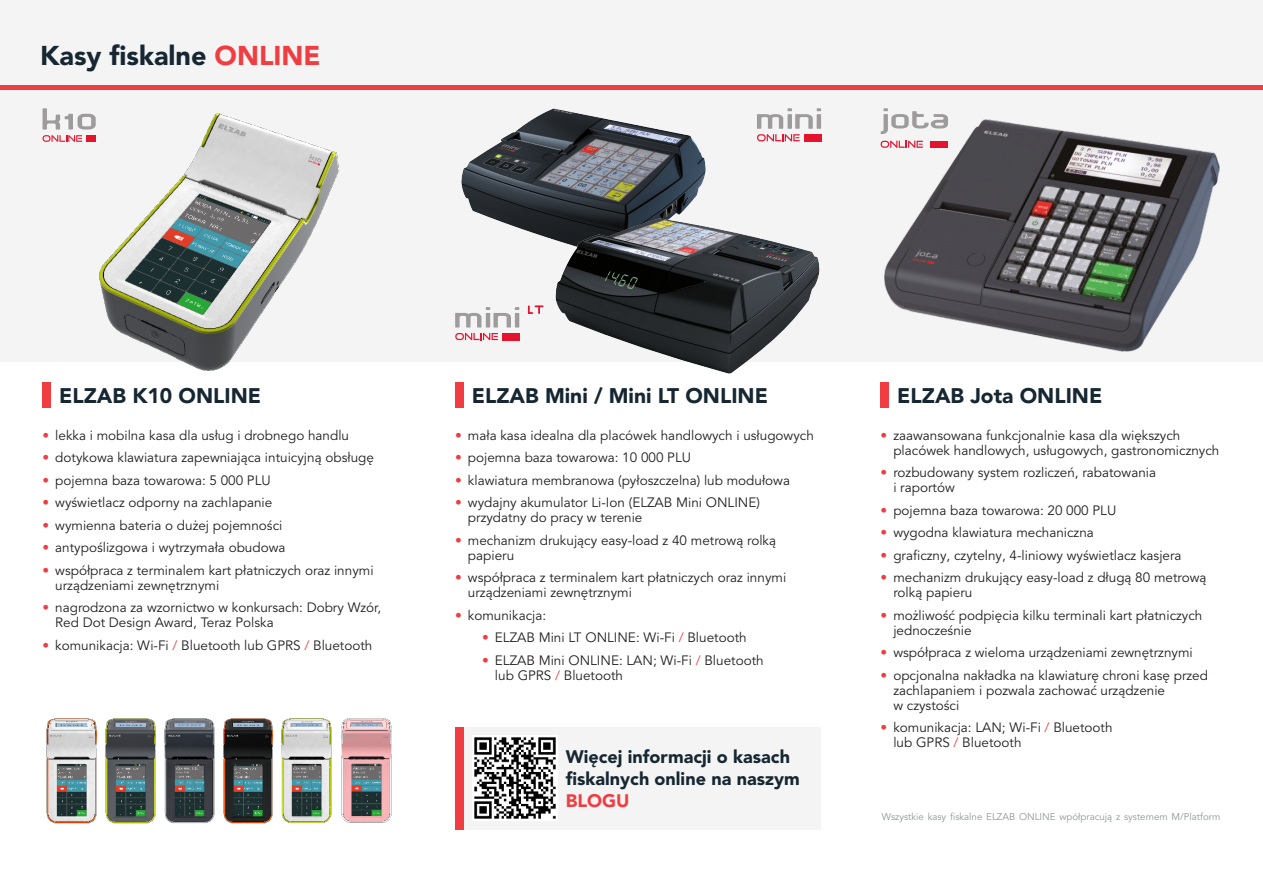
<style>
.page{position:relative;width:1263px;height:893px;background:#fff}
.page>*{position:absolute;margin:0;border:0;box-sizing:border-box;transform-origin:0 0}
.t1{font:900 27px "Avenir LT Pro";color:#162732}
.t2{font:900 21px "Avenir LT Pro";color:#162732}
.t3{font:900 18px/21.6px "Avenir LT Pro";color:#162732}
.t4{font:900 18px "Avenir LT Pro";color:#ef3d42}
.t5{font:13.5px/15px "Avenir LT Pro";color:#231f20}
.t6{font:9.75px "Avenir LT Pro";color:#939598}
.s1{color:#ef3d42}
</style>
<div class="page">
<div style="left:0;top:0;width:1263px;height:361px;background:#f4f4f4"></div>
<img style="left:462px;top:108px;width:243px;height:132px">
<div style="left:43px;top:383px;width:8px;height:25px;background:#ef3d42"></div>
<div style="left:881px;top:383px;width:8px;height:25px;background:#ef3d42"></div>
<img style="left:884px;top:120px;width:335px;height:231px">
<svg style="left:881px;top:141px;width:42px;height:7px"></svg>
<svg style="left:881px;top:108px;width:67px;height:26px"></svg>
<div style="left:931px;top:141px;width:17px;height:7px;background:#e4142f"></div>
<div style="left:455px;top:383px;width:9px;height:25px;background:#ef3d42"></div>
<img style="left:555px;top:218px;width:264px;height:155px">
<svg style="left:43px;top:108px;width:53px;height:34px"></svg>
<div style="left:87px;top:135px;width:9px;height:7px;background:#e4142f"></div>
<img style="left:96px;top:113px;width:246px;height:258px">
<svg style="left:757px;top:108px;width:64px;height:33px"></svg>
<div style="left:804px;top:134px;width:17px;height:7px;background:#e4142f"></div>
<svg style="left:455px;top:307px;width:64px;height:33px"></svg>
<div style="left:502px;top:333px;width:17px;height:7px;background:#e4142f"></div>
<svg style="left:528px;top:305px;width:15px;height:9px"></svg>
<img style="left:46px;top:718px;width:286px;height:106px">
<img style="left:341px;top:718px;width:51px;height:105px">
<div style="left:455px;top:727px;width:366px;height:102px;background:#f4f4f4"></div>
<div style="left:455px;top:727px;width:9px;height:102px;background:#ef3d42"></div>
<img style="left:472px;top:736px;width:85px;height:85px">
<hr style="left:0;top:85px;width:1263px;height:4px;background:#ef3d42">
<h1 class="t1" style="left:40px;top:45px;width:282px">Kasy fiskalne <span class="s1">ONLINE</span></h1>
<h2 class="t2" style="left:59px;top:387px;width:203px">ELZAB K10 ONLINE</h2>
<p class="t5" style="left:43px;top:429px;width:308px"><span class="s1">•</span> lekka i mobilna kasa dla usług i drobnego handlu</p>
<p class="t5" style="left:43px;top:451px;width:333px"><span class="s1">•</span> dotykowa klawiatura zapewniająca intuicyjną obsługę</p>
<p class="t5" style="left:43px;top:474px;width:230px"><span class="s1">•</span> pojemna baza towarowa: 5 000 PLU</p>
<p class="t5" style="left:43px;top:496px;width:231px"><span class="s1">•</span> wyświetlacz odporny na zachlapanie</p>
<p class="t5" style="left:43px;top:519px;width:241px"><span class="s1">•</span> wymienna bateria o dużej pojemności</p>
<p class="t5" style="left:43px;top:541px;width:244px"><span class="s1">•</span> antypoślizgowa i wytrzymała obudowa</p>
<p class="t5" style="left:55px;top:564px;width:320px;text-indent:-13px"><span class="s1">•</span> współpraca z terminalem kart płatniczych oraz innymi urządzeniami zewnętrznymi</p>
<p class="t5" style="left:55px;top:601px;width:327px;text-indent:-13px"><span class="s1">•</span> nagrodzona za wzornictwo w konkursach: Dobry Wzór,<br>Red Dot Design Award, Teraz Polska</p>
<p class="t5" style="left:43px;top:639px;width:331px"><span class="s1">•</span> komunikacja: Wi-Fi <span class="s1">/</span> Bluetooth lub GPRS <span class="s1">/</span> Bluetooth</p>
<h2 class="t2" style="left:472px;top:387px;width:297px">ELZAB Mini / Mini LT ONLINE</h2>
<p class="t5" style="left:455px;top:429px;width:360px"><span class="s1">•</span> mała kasa idealna dla placówek handlowych i usługowych</p>
<p class="t5" style="left:455px;top:451px;width:237px"><span class="s1">•</span> pojemna baza towarowa: 10 000 PLU</p>
<p class="t5" style="left:455px;top:474px;width:336px"><span class="s1">•</span> klawiatura membranowa (pyłoszczelna) lub modułowa</p>
<p class="t5" style="left:468px;top:496px;width:294px;text-indent:-13px"><span class="s1">•</span> wydajny akumulator Li-Ion (ELZAB Mini ONLINE) przydatny do pracy w terenie</p>
<p class="t5" style="left:468px;top:534px;width:310px;text-indent:-13px"><span class="s1">•</span> mechanizm drukujący easy-load z 40 metrową rolką papieru</p>
<p class="t5" style="left:468px;top:571px;width:320px;text-indent:-13px"><span class="s1">•</span> współpraca z terminalem kart płatniczych oraz innymi urządzeniami zewnętrznymi</p>
<p class="t5" style="left:455px;top:609px;width:93px"><span class="s1">•</span> komunikacja:</p>
<p class="t5" style="left:482px;top:631px;width:266px"><span class="s1">•</span> ELZAB Mini LT ONLINE: Wi-Fi <span class="s1">/</span> Bluetooth</p>
<p class="t5" style="left:495px;top:654px;width:270px;text-indent:-13px"><span class="s1">•</span> ELZAB Mini ONLINE: LAN; Wi-Fi <span class="s1">/</span> Bluetooth lub GPRS <span class="s1">/</span> Bluetooth</p>
<h3 class="t3" style="left:566px;top:748px;width:235px">Więcej informacji o kasach fiskalnych online na naszym</h3>
<h3 class="t4" style="left:566px;top:793px;width:65px">BLOGU</h3>
<h2 class="t2" style="left:897px;top:387px;width:206px">ELZAB Jota ONLINE</h2>
<p class="t5" style="left:893px;top:429px;width:328px;text-indent:-13px"><span class="s1">•</span> zaawansowana funkcjonalnie kasa dla większych placówek handlowych, usługowych, gastronomicznych</p>
<p class="t5" style="left:893px;top:466px;width:264px;text-indent:-13px"><span class="s1">•</span> rozbudowany system rozliczeń, rabatowania i raportów</p>
<p class="t5" style="left:881px;top:504px;width:237px"><span class="s1">•</span> pojemna baza towarowa: 20 000 PLU</p>
<p class="t5" style="left:881px;top:526px;width:215px"><span class="s1">•</span> wygodna klawiatura mechaniczna</p>
<p class="t5" style="left:881px;top:549px;width:302px"><span class="s1">•</span> graficzny, czytelny, 4-liniowy wyświetlacz kasjera</p>
<p class="t5" style="left:893px;top:571px;width:315px;text-indent:-13px"><span class="s1">•</span> mechanizm drukujący easy-load z długą 80 metrową rolką papieru</p>
<p class="t5" style="left:893px;top:609px;width:311px;text-indent:-13px"><span class="s1">•</span> możliwość podpięcia kilku terminali kart płatniczych jednocześnie</p>
<p class="t5" style="left:881px;top:646px;width:314px"><span class="s1">•</span> współpraca z wieloma urządzeniami zewnętrznymi</p>
<p class="t5" style="left:893px;top:669px;width:316px;text-indent:-13px"><span class="s1">•</span> opcjonalna nakładka na klawiaturę chroni kasę przed zachlapaniem i pozwala zachować urządzenie<br>w czystości</p>
<p class="t5" style="left:893px;top:721px;width:221px;text-indent:-13px"><span class="s1">•</span> komunikacja: LAN; Wi-Fi <span class="s1">/</span> Bluetooth lub GPRS <span class="s1">/</span> Bluetooth</p>
<p class="t6" style="left:882px;top:813px;width:340px">Wszystkie kasy fiskalne ELZAB ONLINE wpółpracują z systemem M/Platform</p>
</div>
